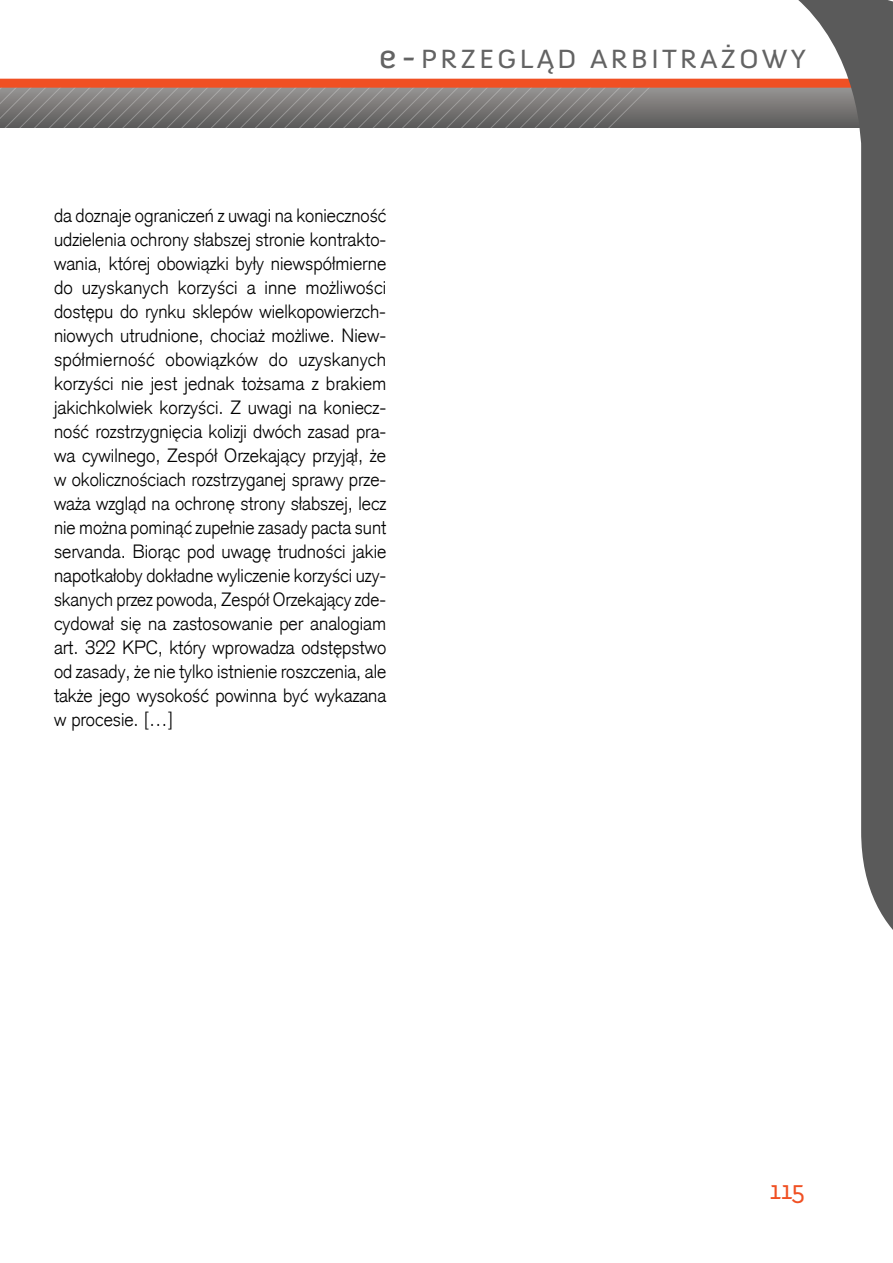
<style>
.page{position:relative;width:893px;height:1263px;background:#fff}
.page>*{position:absolute;margin:0;border:0;box-sizing:border-box;transform-origin:0 0}
.t1{font:27px "Anivers";letter-spacing:.1em;color:#636363;scale:1.1 1}
.t2{font:26.4px "Anivers";color:#f05023}
.t3{font:300 18.75px/24px "Akzidenz Grotesk CE";color:#000;text-align:justify}
.s1{font-size:34.65px}
</style>
<div class="page">
<svg style="left:654px;top:88px;width:138px;height:40px;background:#777675"></svg>
<svg style="left:0;top:88px;width:654px;height:40px;background:#7b7978"></svg>
<div style="left:0;top:79px;width:893px;height:9px;background:#f05023"></div>
<svg style="left:792px;top:0;width:101px;height:930px"></svg>
<h1 class="t1" style="left:379px;top:44px;width:390px"><span class="s1">e-</span>PRZEGLĄD ARBITRAŻOWY</h1>
<p class="t3" style="left:54px;top:203px;width:334px">da doznaje ograniczeń z uwagi na konieczność udzielenia ochrony słabszej stronie kontrakto&shy;wania, której obowiązki były niewspółmierne do uzyskanych korzyści a inne możliwości dostępu do rynku sklepów wielkopowierzch&shy;niowych utrudnione, chociaż możliwe. Niew&shy;spółmierność obowiązków do uzyskanych korzyści nie jest jednak tożsama z brakiem jakichkolwiek korzyści. Z uwagi na koniecz&shy;ność rozstrzygnięcia kolizji dwóch zasad pra&shy;wa cywilnego, Zespół Orzekający przyjął, że w okolicznościach rozstrzyganej sprawy prze&shy;waża wzgląd na ochronę strony słabszej, lecz nie można pominąć zupełnie zasady pacta sunt servanda. Biorąc pod uwagę trudności jakie napotkałoby dokładne wyliczenie korzyści uzy&shy;skanych przez powoda, Zespół Orzekający zde&shy;cydował się na zastosowanie per analogiam art. 322 KPC, który wprowadza odstępstwo od zasady, że nie tylko istnienie roszczenia, ale także jego wysokość powinna być wykazana w procesie. […]</p>
<h2 class="t2" style="left:770px;top:1175px;width:37px">115</h2>
</div>
